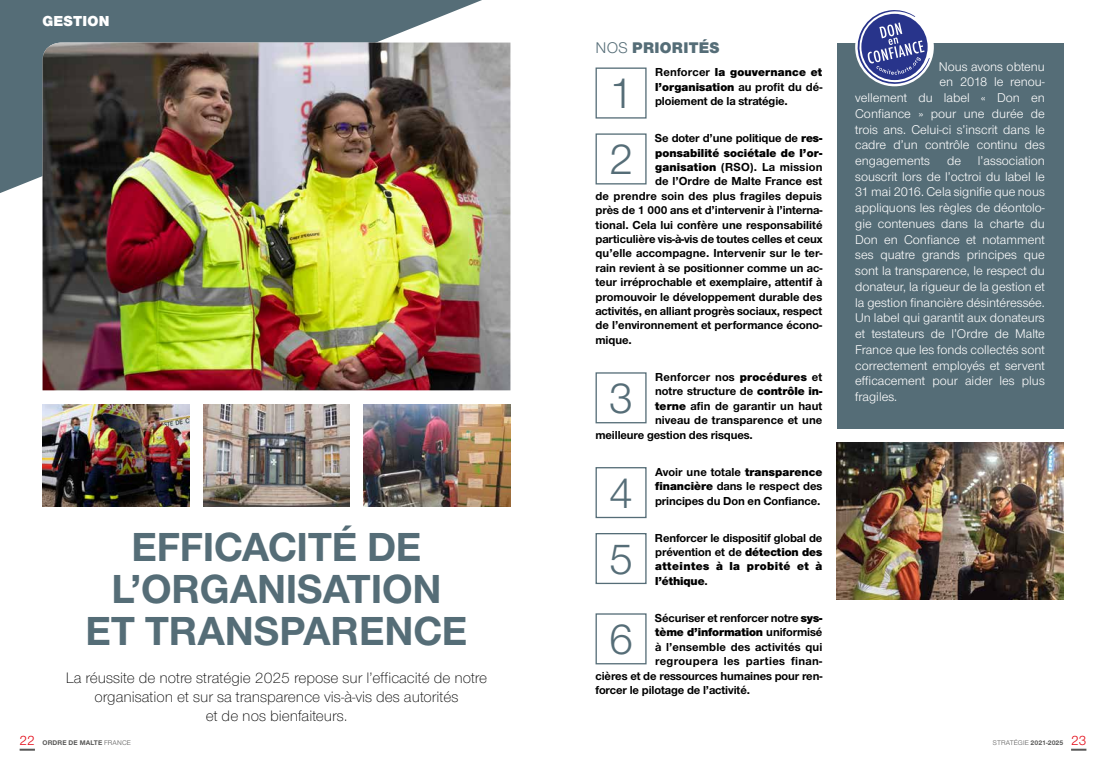
<style>
.page{position:relative;width:1106px;height:766px;background:#fff}
.page>*{position:absolute;margin:0;border:0;box-sizing:border-box;transform-origin:0 0}
.t1{font:45px "Nimbus Sans Novus TOT";color:#556d77}
.t2{font:700 42px/42px "Nimbus Sans Novus TOT";letter-spacing:-.005em;color:#556d77;text-align:center}
.t3{font:900 16px "Nimbus Sans Novus TOT";letter-spacing:.015em;color:#556d77}
.t4{font:300 15.7px/18.9px "Nimbus Sans Novus TOT";color:#000;text-align:center}
.t5{font:900 15px "Nimbus Sans Novus TOT";letter-spacing:.015em;color:#fff}
.t6{font:13.1px/15.7px "Nimbus Sans Novus TOT";color:#fff;text-align:justify}
.t7{font:700 12px/14.4px "Nimbus Sans Novus TOT";letter-spacing:-.005em;color:#000;text-align:justify}
.t8{font:700 12px "Nimbus Sans Novus TOT";letter-spacing:.015em;color:#000}
.t9{font:900 12px "Nimbus Sans Novus TOT";letter-spacing:.01em;color:#000}
.t10{font:900 12px "Nimbus Sans Novus TOT";letter-spacing:-.01em;color:#000}
.t11{font:700 12px "Nimbus Sans Novus TOT";letter-spacing:.025em;color:#000}
.t12{font:700 7px "Nimbus Sans Novus TOT";letter-spacing:.015em;color:#575756}
.t13{font:7px "Nimbus Sans Novus TOT";letter-spacing:.015em;color:#575756}
.s1{font-weight:400}
.s2{font-weight:900}
.s3{font-weight:700}
.s4{font-weight:400;font-size:14px;color:#e30613}
.s5{font-size:14px;color:#e30613}
</style>
<div class="page">
<svg style="left:1071px;top:748px;width:15px;height:2px"></svg>
<svg style="left:20px;top:748px;width:15px;height:2px"></svg>
<svg style="left:0;top:0;width:482px;height:193px;fill:#556d77"></svg>
<img style="left:43px;top:43px;width:467px;height:347px">
<div style="left:836px;top:43px;width:227px;height:385px;background:#556d77"></div>
<div style="left:855px;top:8px;width:78px;height:78px;background:#fff;border-radius:50%"></div>
<svg style="left:856px;top:10px;width:73px;height:75px"></svg>
<img style="left:836px;top:442px;width:227px;height:157px">
<div style="left:595px;top:67px;width:51px;height:51px;border:1px solid #556d77"></div>
<div style="left:595px;top:133px;width:51px;height:51px;border:1px solid #556d77"></div>
<div style="left:595px;top:372px;width:51px;height:51px;border:1px solid #556d77"></div>
<div style="left:595px;top:467px;width:51px;height:51px;border:1px solid #556d77"></div>
<div style="left:595px;top:533px;width:51px;height:51px;border:1px solid #556d77"></div>
<div style="left:595px;top:613px;width:51px;height:51px;border:1px solid #556d77"></div>
<img style="left:43px;top:404px;width:146px;height:102px">
<img style="left:203px;top:404px;width:147px;height:102px">
<img style="left:364px;top:404px;width:146px;height:102px">
<p class="t5" style="left:43px;top:12px;width:68px">GESTION</p>
<h2 class="t2" style="left:85px;top:525px;width:383px">EFFICACITÉ DE<br>L’ORGANISATION<br>ET TRANSPARENCE</h2>
<h3 class="t4" style="left:66px;top:668px;width:423px">La réussite de notre stratégie 2025 repose sur l’efficacité de notre organisation et sur sa transparence vis-à-vis des autorités<br>et de nos bienfaiteurs.</h3>
<h3 class="t3" style="left:595px;top:38px;width:125px"><span class="s1">NOS</span> PRIORITÉS</h3>
<h1 class="t1" style="left:608px;top:68px;width:26px">1</h1>
<p class="t7" style="left:655px;top:65px;width:169px">Renforcer <span class="s2">la gouvernance et l’organisation</span> au profit du dé&shy;ploiement de la stratégie.</p>
<h1 class="t1" style="left:608px;top:133px;width:26px">2</h1>
<p class="t7" style="left:655px;top:131px;width:169px">Se doter d’une politique de <span class="s2">res-</span></p>
<p class="t9" style="left:655px;top:145px;width:169px">ponsabilité sociétale de l’or-</p>
<p class="t8" style="left:655px;top:160px;width:169px"><span class="s2">ganisation</span> (RSO). La mission</p>
<p class="t7" style="left:655px;top:174px;width:169px">de l’Ordre de Malte France est</p>
<p class="t7" style="left:595px;top:188px;width:228px">de prendre soin des plus fragiles depuis</p>
<p class="t7" style="left:595px;top:203px;width:228px">près de 1 000 ans et d’intervenir à l’interna-</p>
<p class="t7" style="left:595px;top:217px;width:228px">tional. Cela lui confère une responsabilité</p>
<p class="t7" style="left:595px;top:232px;width:228px">particulière vis-à-vis de toutes celles et ceux</p>
<p class="t7" style="left:595px;top:246px;width:228px">qu’elle accompagne. Intervenir sur le ter-</p>
<p class="t7" style="left:595px;top:260px;width:228px">rain revient à se positionner comme un ac-</p>
<p class="t7" style="left:595px;top:275px;width:228px">teur irréprochable et exemplaire, attentif à</p>
<p class="t7" style="left:595px;top:289px;width:228px">promouvoir le développement durable des</p>
<p class="t7" style="left:595px;top:304px;width:228px">activités, en alliant progrès sociaux, respect</p>
<p class="t7" style="left:595px;top:318px;width:228px">de l’environnement et performance écono-</p>
<p class="t7" style="left:595px;top:332px;width:38px">mique.</p>
<h1 class="t1" style="left:608px;top:372px;width:26px">3</h1>
<p class="t8" style="left:655px;top:370px;width:169px">Renforcer nos <span class="s2">procédures</span> et</p>
<p class="t7" style="left:655px;top:384px;width:169px">notre structure de <span class="s2">contrôle in-</span></p>
<p class="t7" style="left:655px;top:398px;width:169px"><span class="s2">terne</span> afin de garantir un haut</p>
<p class="t7" style="left:655px;top:413px;width:169px">niveau de transparence et une</p>
<p class="t7" style="left:595px;top:427px;width:159px">meilleure gestion des risques.</p>
<h1 class="t1" style="left:608px;top:467px;width:26px">4</h1>
<p class="t7" style="left:655px;top:464px;width:169px">Avoir une totale <span class="s2">transparence financière</span> dans le respect des principes du Don en Confiance.</p>
<h1 class="t1" style="left:608px;top:533px;width:26px">5</h1>
<p class="t7" style="left:655px;top:530px;width:169px">Renforcer le dispositif global de prévention et de <span class="s2">détection des atteintes à la probité et à l’éthique</span>.</p>
<h1 class="t1" style="left:608px;top:613px;width:26px">6</h1>
<p class="t7" style="left:655px;top:610px;width:169px">Sécuriser et renforcer notre <span class="s2">sys-</span></p>
<p class="t10" style="left:655px;top:625px;width:169px">tème d’information <span class="s3">uniformisé</span></p>
<p class="t8" style="left:655px;top:639px;width:169px">à l’ensemble des activités qui</p>
<p class="t11" style="left:655px;top:654px;width:169px">regroupera les parties finan-</p>
<p class="t7" style="left:595px;top:668px;width:228px">cières et de ressources humaines pour ren-</p>
<p class="t7" style="left:595px;top:682px;width:156px">forcer le pilotage de l’activité.</p>
<p class="t6" style="left:938px;top:58px;width:108px">Nous avons obtenu</p>
<p class="t6" style="left:939px;top:74px;width:107px">en 2018 le renou-</p>
<p class="t6" style="left:855px;top:90px;width:191px">vellement du label « Don en</p>
<p class="t6" style="left:855px;top:106px;width:191px">Confiance » pour une durée de</p>
<p class="t6" style="left:855px;top:121px;width:191px">trois ans. Celui-ci s’inscrit dans le</p>
<p class="t6" style="left:855px;top:137px;width:191px">cadre d’un contrôle continu des</p>
<p class="t6" style="left:855px;top:153px;width:76px">engagements</p>
<p class="t6" style="left:947px;top:153px;width:16px">de</p>
<p class="t6" style="left:855px;top:153px;width:191px;text-indent:123px">l’association souscrit lors de l’octroi du label le 31 mai 2016. Cela signifie que nous appliquons les règles de déontolo&shy;gie contenues dans la charte du Don en Confiance et notamment ses quatre grands principes que sont la transparence, le respect du donateur, la rigueur de la gestion et la gestion financière désintéressée.<br>Un label qui garantit aux donateurs et testateurs de l’Ordre de Malte France que les fonds collectés sont correctement employés et servent efficacement pour aider les plus fragiles.</p>
<p class="t12" style="left:20px;top:737px;width:113px"><span class="s4">22</span> ORDRE DE MALTE <span class="s1">FRANCE</span></p>
<p class="t13" style="left:993px;top:738px;width:95px">STRATÉGIE <span class="s3">2021-2025</span> <span class="s5">23</span></p>
</div>
